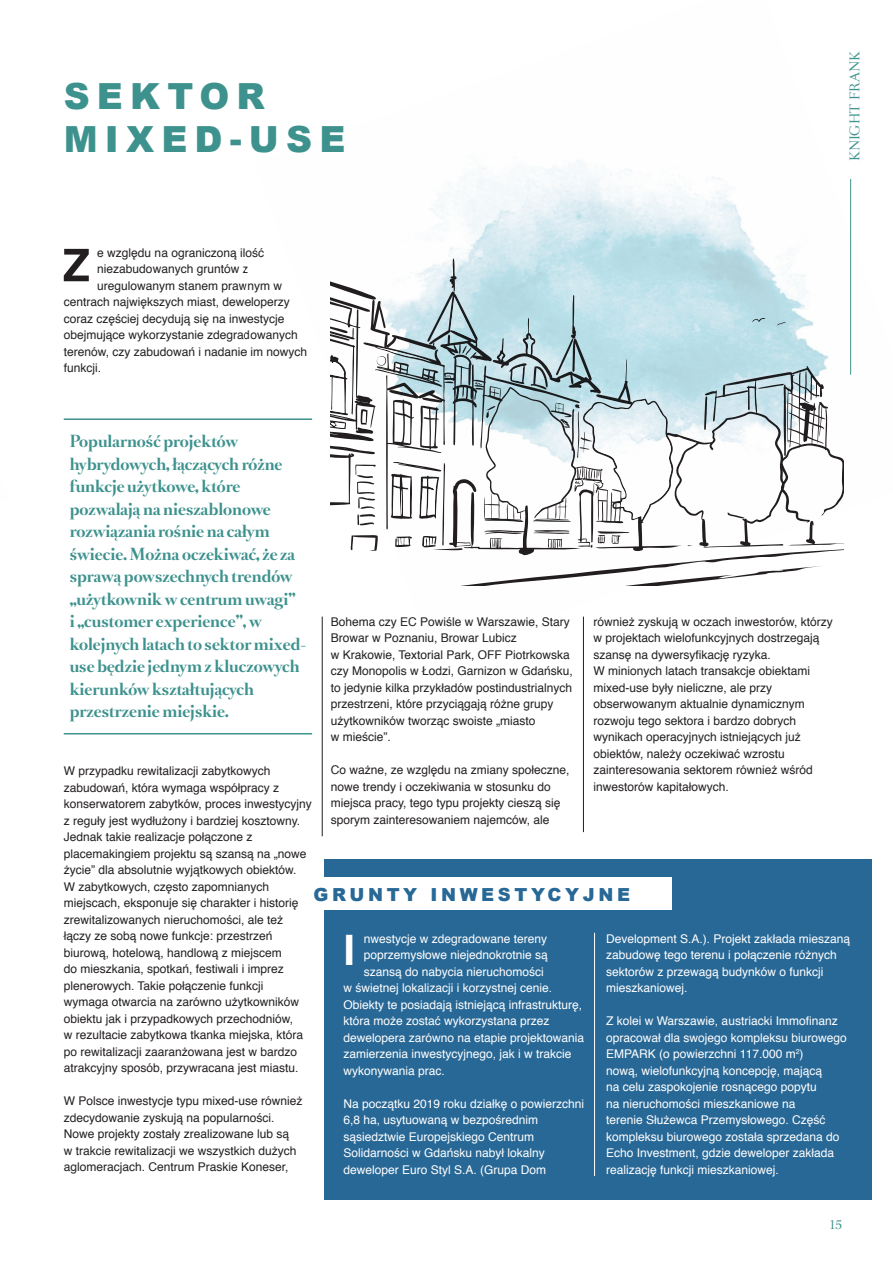
<style>
.page{position:relative;width:893px;height:1263px;background:#fff}
.page>*{position:absolute;margin:0;border:0;box-sizing:border-box;transform-origin:0 0}
.t1{font:700 42px "Helvetica";color:#fff}
.t2{font:900 36px "Arial";letter-spacing:.2em;color:#3e928e}
.t3{font:900 18px "Arial";letter-spacing:.2em;color:#286896}
.t4{font:700 15px/22.5px "Romain BP Headline";color:#3e928e}
.t5{font:12px/16.5px "Helvetica";color:#231f20}
.t6{font:12px/16.5px "Helvetica";color:#fff}
.t7{font:12px "Romain BP Headline";color:#3e928e}
</style>
<div class="page">
<div style="left:325px;top:859px;width:547px;height:340px;background:#286896"></div>
<div style="left:306px;top:878px;width:366px;height:32px;background:#fff"></div>
<svg style="left:64px;top:249px;width:25px;height:32px"></svg>
<img style="left:312px;top:160px;width:540px;height:499px">
<hr style="left:322px;top:617px;width:1px;height:219px;background:#231f20">
<hr style="left:594px;top:933px;width:1px;height:243px;background:#fff">
<hr style="left:583px;top:617px;width:1px;height:215px;background:#231f20">
<hr style="left:64px;top:418px;width:248px;height:2px;background:#3e928e">
<hr style="left:64px;top:733px;width:248px;height:1px;background:#3e928e">
<p class="t2" style="left:64px;top:70px;width:202px">SEKTOR</p>
<p class="t2" style="left:64px;top:113px;width:283px">MIXED-USE</p>
<p class="t5" style="left:97px;top:245px;width:168px">e względu na ograniczoną ilość</p>
<p class="t5" style="left:97px;top:261px;width:153px">niezabudowanych gruntów z</p>
<p class="t5" style="left:97px;top:278px;width:186px">uregulowanym stanem prawnym w</p>
<p class="t5" style="left:64px;top:294px;width:228px">centrach największych miast, deweloperzy</p>
<p class="t5" style="left:64px;top:311px;width:222px">coraz częściej decydują się na inwestycje</p>
<p class="t5" style="left:64px;top:327px;width:236px">obejmujące wykorzystanie zdegradowanych</p>
<p class="t5" style="left:64px;top:344px;width:245px">terenów, czy zabudowań i nadanie im nowych</p>
<p class="t5" style="left:64px;top:360px;width:39px">funkcji.</p>
<p class="t7" style="left:848px;top:161px;width:112px;rotate:-90deg">KNIGHT FRANK</p>
<p class="t4" style="left:70px;top:431px;width:238px">Popularność projektów hybrydowych, łączących różne funkcje użytkowe, które pozwalają na nieszablonowe rozwiązania rośnie na całym świecie. Można oczekiwać, że za sprawą powszechnych trendów „użytkownik w centrum uwagi”<br>i „customer experience”, w kolejnych latach to sektor mixed&shy;use będzie jednym z kluczowych kierunków kształtujących przestrzenie miejskie.</p>
<p class="t5" style="left:331px;top:613px;width:244px">Bohema czy EC Powiśle w Warszawie, Stary Browar w Poznaniu, Browar Lubicz<br>w Krakowie, Textorial Park, OFF Piotrkowska czy Monopolis w Łodzi, Garnizon w Gdańsku, to jedynie kilka przykładów postindustrialnych przestrzeni, które przyciągają różne grupy użytkowników tworząc swoiste „miasto<br>w mieście”.</p>
<p class="t5" style="left:331px;top:762px;width:240px">Co ważne, ze względu na zmiany społeczne, nowe trendy i oczekiwania w stosunku do miejsca pracy, tego typu projekty cieszą się sporym zainteresowaniem najemców, ale</p>
<p class="t5" style="left:593px;top:613px;width:241px">również zyskują w oczach inwestorów, którzy w projektach wielofunkcyjnych dostrzegają szansę na dywersyfikację ryzyka.<br>W minionych latach transakcje obiektami mixed-use były nieliczne, ale przy obserwowanym aktualnie dynamicznym rozwoju tego sektora i bardzo dobrych wynikach operacyjnych istniejących już obiektów, należy oczekiwać wzrostu zainteresowania sektorem również wśród inwestorów kapitałowych.</p>
<p class="t5" style="left:64px;top:763px;width:250px">W przypadku rewitalizacji zabytkowych zabudowań, która wymaga współpracy z konserwatorem zabytków, proces inwestycyjny z reguły jest wydłużony i bardziej kosztowny.<br>Jednak takie realizacje połączone z placemakingiem projektu są szansą na „nowe życie” dla absolutnie wyjątkowych obiektów.<br>W zabytkowych, często zapomnianych miejscach, eksponuje się charakter i historię zrewitalizowanych nieruchomości, ale też łączy ze sobą nowe funkcje: przestrzeń biurową, hotelową, handlową z miejscem<br>do mieszkania, spotkań, festiwali i imprez plenerowych. Takie połączenie funkcji<br>wymaga otwarcia na zarówno użytkowników obiektu jak i przypadkowych przechodniów,<br>w rezultacie zabytkowa tkanka miejska, która po rewitalizacji zaaranżowana jest w bardzo atrakcyjny sposób, przywracana jest miastu.</p>
<p class="t5" style="left:64px;top:1093px;width:240px">W Polsce inwestycje typu mixed-use również zdecydowanie zyskują na popularności.<br>Nowe projekty zostały zrealizowane lub są<br>w trakcie rewitalizacji we wszystkich dużych aglomeracjach. Centrum Praskie Koneser,</p>
<p class="t3" style="left:314px;top:881px;width:318px">GRUNTY INWESTYCYJNE</p>
<p class="t6" style="left:606px;top:931px;width:246px">Development S.A.). Projekt zakłada mieszaną zabudowę tego terenu i połączenie różnych sektorów z przewagą budynków o funkcji mieszkaniowej.</p>
<p class="t6" style="left:606px;top:1013px;width:242px">Z kolei w Warszawie, austriacki Immofinanz opracował dla swojego kompleksu biurowego EMPARK (o powierzchni 117.000 m<sup>2</sup>)<br>nową, wielofunkcyjną koncepcję, mającą<br>na celu zaspokojenie rosnącego popytu<br>na nieruchomości mieszkaniowe na<br>terenie Służewca Przemysłowego. Część kompleksu biurowego została sprzedana do Echo Investment, gdzie deweloper zakłada realizację funkcji mieszkaniowej.</p>
<p class="t6" style="left:364px;top:931px;width:185px">nwestycje w zdegradowane tereny</p>
<p class="t6" style="left:364px;top:947px;width:186px">poprzemysłowe niejednokrotnie są</p>
<p class="t6" style="left:364px;top:964px;width:182px">szansą do nabycia nieruchomości</p>
<p class="t6" style="left:343px;top:980px;width:210px">w świetnej lokalizacji i korzystnej cenie.</p>
<p class="t6" style="left:343px;top:997px;width:240px">Obiekty te posiadają istniejącą infrastrukturę,</p>
<p class="t6" style="left:343px;top:1013px;width:208px">która może zostać wykorzystana przez</p>
<p class="t6" style="left:343px;top:1030px;width:242px">dewelopera zarówno na etapie projektowania</p>
<p class="t6" style="left:343px;top:1046px;width:230px">zamierzenia inwestycyjnego, jak i w trakcie</p>
<p class="t6" style="left:343px;top:1063px;width:103px">wykonywania prac.</p>
<p class="t6" style="left:343px;top:1096px;width:242px">Na początku 2019 roku działkę o powierzchni 6,8 ha, usytuowaną w bezpośrednim sąsiedztwie Europejskiego Centrum Solidarności w Gdańsku nabył lokalny deweloper Euro Styl S.A. (Grupa Dom</p>
<p class="t1" style="left:343px;top:916px;width:13px">I</p>
<p class="t7" style="left:830px;top:1218px;width:13px">15</p>
</div>
